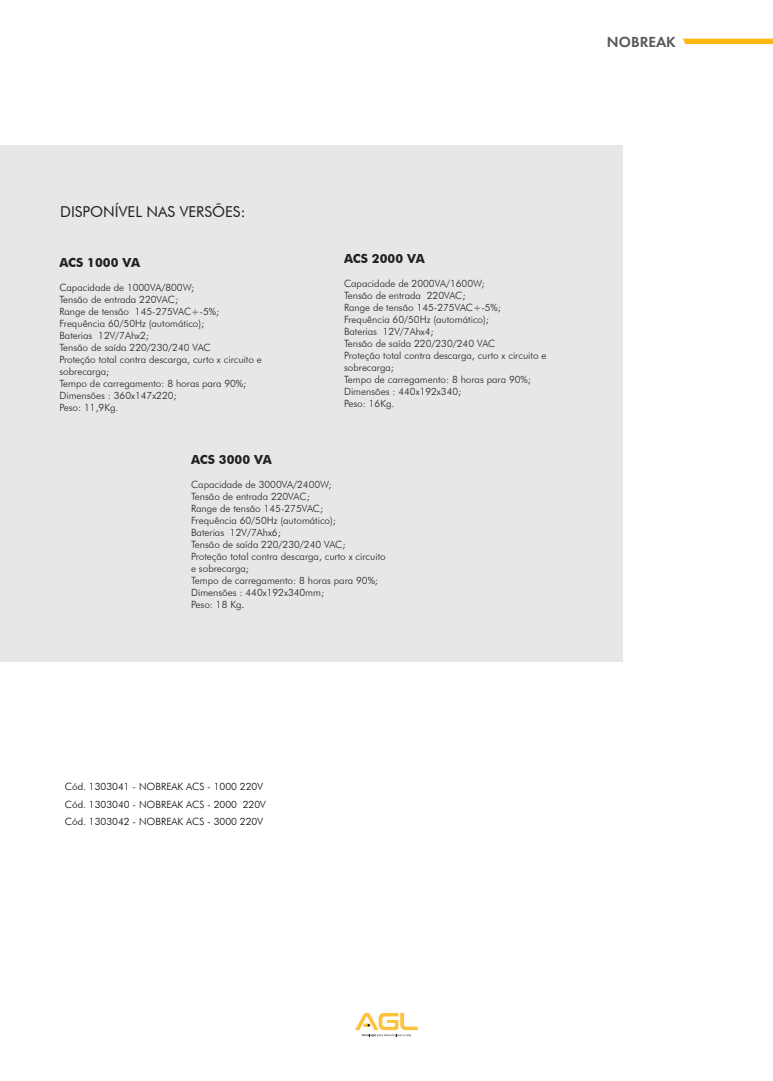
<style>
.page{position:relative;width:773px;height:1081px;background:#fff}
.page>*{position:absolute;margin:0;border:0;box-sizing:border-box;transform-origin:0 0}
.t1{font:600 15.12px "Futura PT";color:#57585a}
.t2{font:15px "Futura BT";color:#231f20}
.t3{font:700 12.5px "Futura BT";color:#231f20}
.t4{font:300 10px/12px "Futura BT";color:#231f20}
.t5{font:300 10px/17.5px "Futura BT";color:#000002}
.s1{font-weight:400}
</style>
<div class="page">
<div style="left:0;top:145px;width:622px;height:516px;background:#e6e7e9"></div>
<svg style="left:683px;top:39px;width:89px;height:5px"></svg>
<svg style="left:355px;top:1013px;width:62px;height:24px"></svg>
<h1 class="t1" style="left:607px;top:32px;width:70px">NOBREAK</h1>
<h2 class="t2" style="left:60px;top:202px;width:187px">DISPONÍVEL NAS VERSÕES:</h2>
<p class="t3" style="left:59px;top:255px;width:82px">ACS 1000 VA</p>
<p class="t4" style="left:59px;top:281px;width:204px">Capacidade de 1000VA/800W;<br>Tensão de entrada 220VAC;<br>Range de tensão 145-275VAC+-5%;<br>Frequência 60/50Hz (automático);<br>Baterias 12V/7Ahx2;<br>Tensão de saída 220/230/240 VAC<br>Proteção total contra descarga, curto x circuito e sobrecarga;<br>Tempo de carregamento: 8 horas para 90%;<br>Dimensões : 360x147x220;<br>Peso: 11,9Kg.</p>
<p class="t3" style="left:344px;top:251px;width:82px">ACS 2000 VA</p>
<p class="t4" style="left:344px;top:277px;width:204px">Capacidade de 2000VA/1600W;<br>Tensão de entrada 220VAC;<br>Range de tensão 145-275VAC+-5%;<br>Frequência 60/50Hz (automático);<br>Baterias 12V/7Ahx4;<br>Tensão de saída 220/230/240 VAC<br>Proteção total contra descarga, curto x circuito e sobrecarga;<br>Tempo de carregamento: 8 horas para 90%;<br>Dimensões : 440x192x340;<br>Peso: 16Kg.</p>
<p class="t3" style="left:191px;top:452px;width:82px">ACS 3000 VA</p>
<p class="t4" style="left:191px;top:478px;width:196px">Capacidade de 3000VA/2400W;<br>Tensão de entrada 220VAC;<br>Range de tensão 145-275VAC;<br>Frequência 60/50Hz (automático);<br>Baterias 12V/7Ahx6;<br>Tensão de saída 220/230/240 VAC;<br>Proteção total contra descarga, curto x circuito e sobrecarga;<br>Tempo de carregamento: 8 horas para 90%;<br>Dimensões : 440x192x340mm;<br>Peso: 18 Kg<span class="s1">.</span></p>
<p class="t5" style="left:65px;top:778px;width:202px">Cód. 1303041 - NOBREAK ACS - 1000 220V<br>Cód. 1303040 - NOBREAK ACS - 2000 220V<br>Cód. 1303042 - NOBREAK ACS - 3000 220V</p>
</div>
